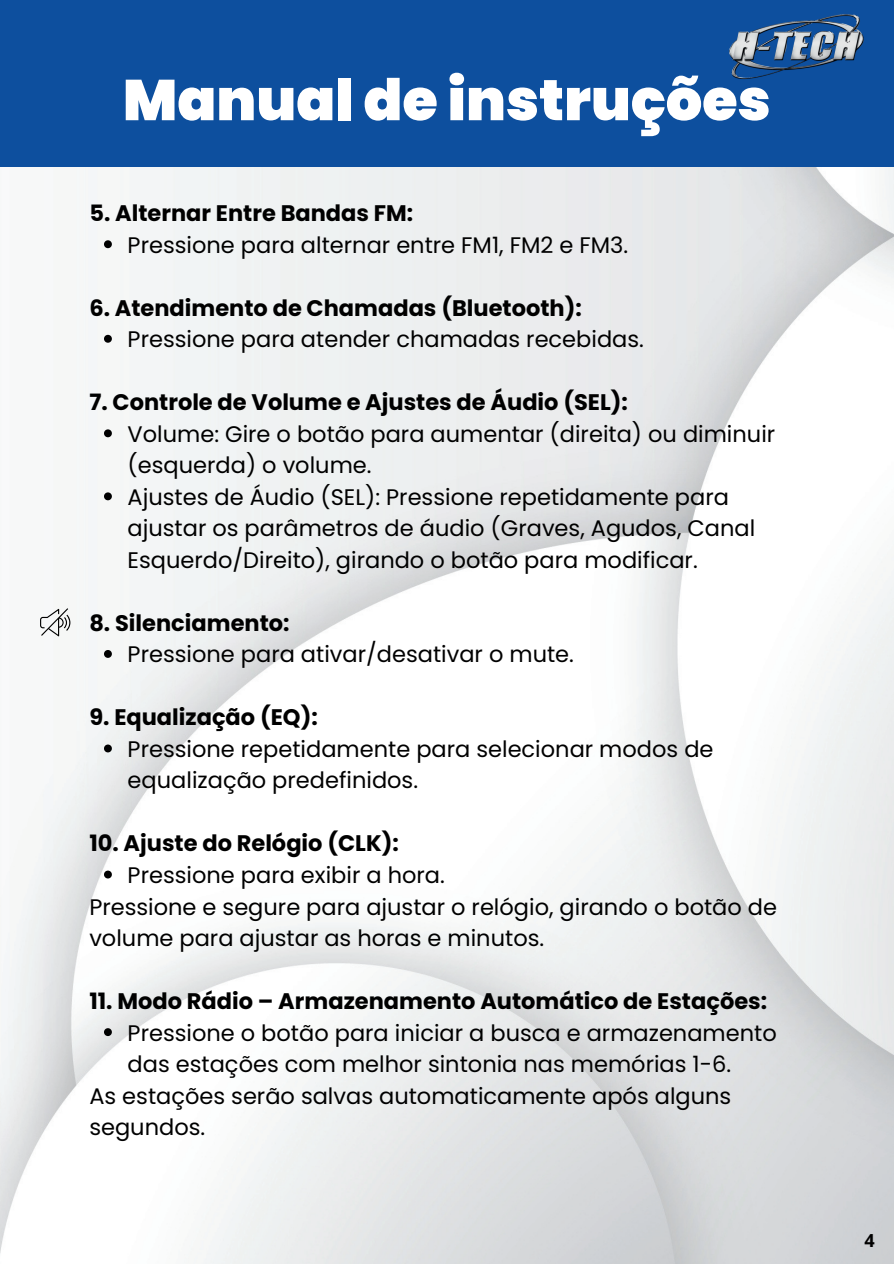
<style>
.page{position:relative;width:894px;height:1264px;background:#fff}
.page>*{position:absolute;margin:0;border:0;box-sizing:border-box;transform-origin:0 0}
.t1{font:900 57.3px "Poppins";color:#fff}
.t2{font:22.5px/31.5px "Poppins";color:#000}
.t3{font:700 22.5px "Poppins";color:#000}
.t4{font:700 18px "Open Sans";color:#000}
</style>
<div class="page">
<img style="left:0;top:166px;width:893px;height:1097px">
<div style="left:0;top:0;width:893px;height:166px;background:#0d4f9e"></div>
<img style="left:729px;top:14px;width:135px;height:65px">
<svg style="left:104px;top:240px;width:8px;height:8px"></svg>
<svg style="left:104px;top:335px;width:8px;height:8px"></svg>
<svg style="left:104px;top:429px;width:8px;height:8px"></svg>
<svg style="left:104px;top:492px;width:8px;height:8px"></svg>
<svg style="left:104px;top:650px;width:8px;height:8px"></svg>
<svg style="left:104px;top:744px;width:8px;height:8px"></svg>
<svg style="left:104px;top:870px;width:8px;height:8px"></svg>
<svg style="left:104px;top:1028px;width:8px;height:8px"></svg>
<svg style="left:40px;top:608px;width:30px;height:28px"></svg>
<h1 class="t1" style="left:123px;top:67px;width:649px">Manual de instruções</h1>
<p class="t3" style="left:89px;top:200px;width:325px">5. Alternar Entre Bandas FM:</p>
<p class="t2" style="left:128px;top:229px;width:502px">Pressione para alternar entre FM1, FM2 e FM3.</p>
<p class="t3" style="left:89px;top:295px;width:494px">6. Atendimento de Chamadas (Bluetooth):</p>
<p class="t2" style="left:128px;top:324px;width:517px">Pressione para atender chamadas recebidas.</p>
<p class="t3" style="left:89px;top:389px;width:540px">7. Controle de Volume e Ajustes de Áudio (SEL):</p>
<p class="t2" style="left:128px;top:418px;width:649px">Volume: Gire o botão para aumentar (direita) ou diminuir (esquerda) o volume.<br>Ajustes de Áudio (SEL): Pressione repetidamente para ajustar os parâmetros de áudio (Graves, Agudos, Canal Esquerdo/Direito), girando o botão para modificar.</p>
<p class="t3" style="left:89px;top:610px;width:202px">8. Silenciamento:</p>
<p class="t2" style="left:128px;top:639px;width:447px">Pressione para ativar/desativar o mute.</p>
<p class="t3" style="left:89px;top:704px;width:230px">9. Equalização (EQ):</p>
<p class="t2" style="left:128px;top:733px;width:587px">Pressione repetidamente para selecionar modos de equalização predefinidos.</p>
<p class="t3" style="left:89px;top:830px;width:311px">10. Ajuste do Relógio (CLK):</p>
<p class="t2" style="left:89px;top:859px;width:689px;text-indent:38px">Pressione para exibir a hora.<br>Pressione e segure para ajustar o relógio, girando o botão de volume para ajustar as horas e minutos.</p>
<p class="t3" style="left:89px;top:988px;width:679px">11. Modo Rádio – Armazenamento Automático de Estações:</p>
<p class="t2" style="left:128px;top:1017px;width:650px">Pressione o botão para iniciar a busca e armazenamento</p>
<p class="t2" style="left:128px;top:1048px;width:605px">das estações com melhor sintonia nas memórias 1-6.</p>
<p class="t2" style="left:89px;top:1080px;width:643px">As estações serão salvas automaticamente após alguns</p>
<p class="t2" style="left:89px;top:1111px;width:117px">segundos.</p>
<p class="t4" style="left:864px;top:1227px;width:12px">4</p>
</div>
